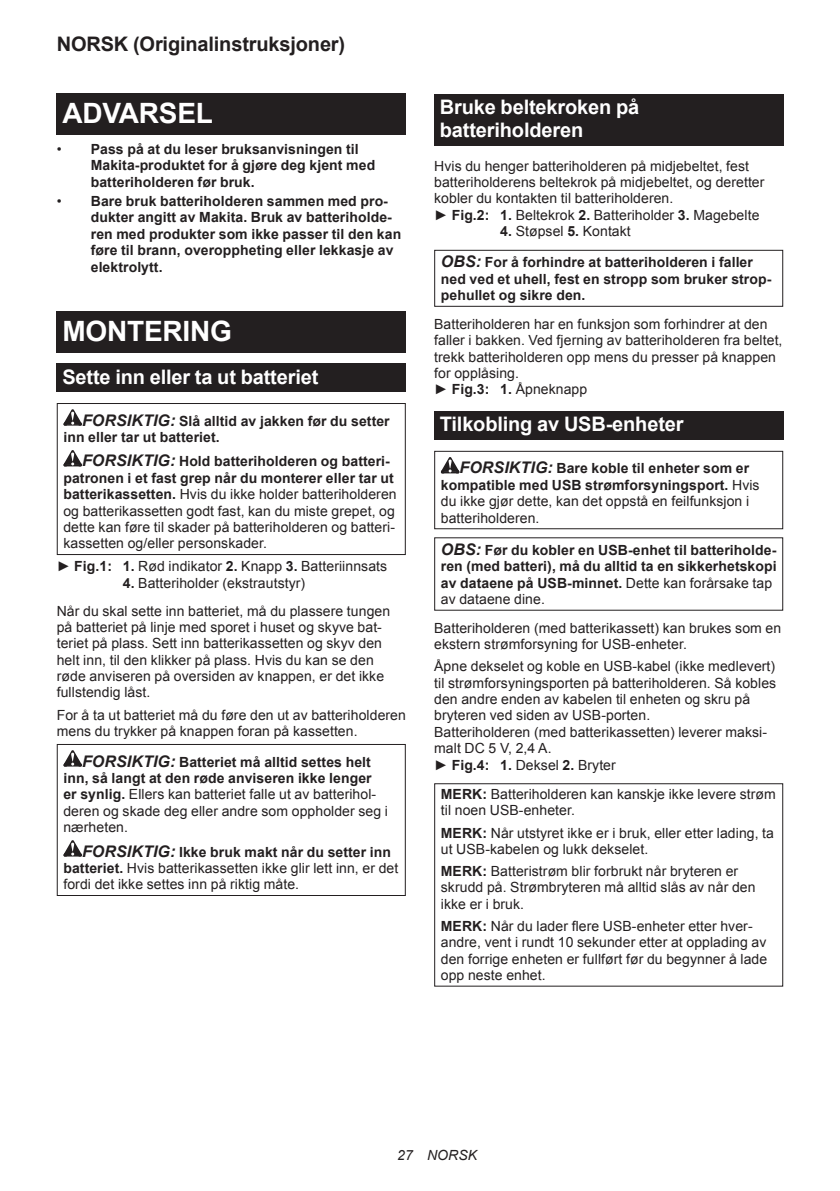
<style>
.page{position:relative;width:840px;height:1191px;background:#fff}
.page>*{position:absolute;margin:0;border:0;box-sizing:border-box;transform-origin:0 0}
.t1{font:700 28px "Arial";letter-spacing:-.01em;color:#fff}
.t2{font:700 20px/23.4px "Arial";letter-spacing:-.01em;color:#fff}
.t3{font:700 20px "Arial";letter-spacing:-.01em;color:#231f20}
.t4{font:14px/16.4px "Arial";letter-spacing:.005em;color:#231f20}
.t5{font:700 14px/16.4px "Arial";letter-spacing:.005em;color:#231f20}
.t6{font:italic 14px "Arial";letter-spacing:.005em;color:#231f20}
.s1{font-weight:400}
.s2{font-style:italic;font-size:16px}
.s3{font-weight:700;font-style:italic;font-size:16px}
.s4{font-weight:700}
</style>
<div class="page">
<div style="left:57px;top:94px;width:348px;height:41px;background:#231f20"></div>
<div style="left:57px;top:311px;width:348px;height:41px;background:#231f20"></div>
<div style="left:57px;top:363px;width:348px;height:29px;background:#231f20"></div>
<svg style="left:63px;top:409px;width:19px;height:16px"></svg>
<svg style="left:63px;top:450px;width:19px;height:16px"></svg>
<div style="left:57px;top:403px;width:348px;height:152px;border:1px solid #231f20"></div>
<svg style="left:63px;top:750px;width:19px;height:16px"></svg>
<svg style="left:63px;top:840px;width:19px;height:16px"></svg>
<div style="left:57px;top:744px;width:348px;height:152px;border:1px solid #231f20"></div>
<div style="left:434px;top:94px;width:348px;height:52px;background:#231f20"></div>
<div style="left:434px;top:250px;width:348px;height:57px;border:1px solid #231f20"></div>
<div style="left:434px;top:411px;width:348px;height:29px;background:#231f20"></div>
<svg style="left:440px;top:457px;width:19px;height:16px"></svg>
<div style="left:434px;top:451px;width:348px;height:78px;border:1px solid #231f20"></div>
<div style="left:434px;top:783px;width:348px;height:203px;border:1px solid #231f20"></div>
<h2 class="t3" style="left:57px;top:31px;width:290px">NORSK (Originalinstruksjoner)</h2>
<h1 class="t1" style="left:62px;top:95px;width:152px">ADVARSEL</h1>
<p class="t5" style="left:91px;top:141px;width:286px;text-indent:-34px"><span class="s1">•</span> Pass på at du leser bruksanvisningen til<br>Makita-produktet for å gjøre deg kjent med batteriholderen før bruk.</p>
<p class="t5" style="left:91px;top:193px;width:312px;text-indent:-34px"><span class="s1">•</span> Bare bruk batteriholderen sammen med pro&shy;dukter angitt av Makita. Bruk av batteriholde&shy;ren med produkter som ikke passer til den kan føre til brann, overoppheting eller lekkasje av elektrolytt.</p>
<h1 class="t1" style="left:62px;top:312px;width:171px">MONTERING</h1>
<h2 class="t2" style="left:62px;top:365px;width:257px">Sette inn eller ta ut batteriet</h2>
<p class="t5" style="left:63px;top:413px;width:327px;text-indent:19px"><span class="s2">FORSIKTIG:</span> Slå alltid av jakken før du setter inn eller tar ut batteriet.</p>
<p class="t4" style="left:63px;top:453px;width:334px;text-indent:19px"><span class="s3">FORSIKTIG:</span> <span class="s4">Hold batteriholderen og batteri&shy;patronen i et fast grep når du monterer eller tar ut batterikassetten.</span> Hvis du ikke holder batteriholderen og batterikassetten godt fast, kan du miste grepet, og dette kan føre til skader på batteriholderen og batteri&shy;kassetten og/eller personskader.</p>
<p class="t4" style="left:57px;top:558px;width:332px">► <span class="s4">Fig.1: 1.</span> Rød indikator <span class="s4">2.</span> Knapp <span class="s4">3.</span> Batteriinnsats</p>
<p class="t4" style="left:57px;top:569px;width:335px;line-height:27.8px;text-indent:66px"><span class="s4">4.</span> Batteriholder (ekstrautstyr)<br>Når du skal sette inn batteriet, må du plassere tungen</p>
<p class="t4" style="left:57px;top:619px;width:329px">på batteriet på linje med sporet i huset og skyve bat&shy;teriet på plass. Sett inn batterikassetten og skyv den helt inn, til den klikker på plass. Hvis du kan se den røde anviseren på oversiden av knappen, er det ikke fullstendig låst.</p>
<p class="t4" style="left:57px;top:706px;width:350px">For å ta ut batteriet må du føre den ut av batteriholderen mens du trykker på knappen foran på kassetten.</p>
<p class="t4" style="left:63px;top:753px;width:326px;text-indent:19px"><span class="s3">FORSIKTIG:</span> <span class="s4">Batteriet må alltid settes helt inn, så langt at den røde anviseren ikke lenger er synlig.</span> Ellers kan batteriet falle ut av batterihol&shy;deren og skade deg eller andre som oppholder seg i nærheten.</p>
<p class="t4" style="left:63px;top:843px;width:336px;text-indent:19px"><span class="s3">FORSIKTIG:</span> <span class="s4">Ikke bruk makt når du setter inn batteriet.</span> Hvis batterikassetten ikke glir lett inn, er det fordi det ikke settes inn på riktig måte.</p>
<h2 class="t2" style="left:439px;top:96px;width:201px">Bruke beltekroken på batteriholderen</h2>
<p class="t4" style="left:434px;top:158px;width:331px">Hvis du henger batteriholderen på midjebeltet, fest batteriholderens beltekrok på midjebeltet, og deretter kobler du kontakten til batteriholderen.<br>► <span class="s4">Fig.2: 1.</span> Beltekrok <span class="s4">2.</span> Batteriholder <span class="s4">3.</span> Magebelte</p>
<p class="t4" style="left:500px;top:223px;width:132px"><span class="s4">4.</span> Støpsel <span class="s4">5.</span> Kontakt</p>
<p class="t5" style="left:440px;top:255px;width:332px"><span class="s2">OBS:</span> For å forhindre at batteriholderen i faller ned ved et uhell, fest en stropp som bruker strop&shy;pehullet og sikre den.</p>
<p class="t4" style="left:434px;top:316px;width:349px">Batteriholderen har en funksjon som forhindrer at den faller i bakken. Ved fjerning av batteriholderen fra beltet, trekk batteriholderen opp mens du presser på knappen for opplåsing.<br>► <span class="s4">Fig.3: 1.</span> Åpneknapp</p>
<h2 class="t2" style="left:439px;top:413px;width:245px">Tilkobling av USB-enheter</h2>
<p class="t4" style="left:440px;top:460px;width:320px;text-indent:19px"><span class="s3">FORSIKTIG:</span> <span class="s4">Bare koble til enheter som er kompatible med USB strømforsyningsport.</span> Hvis du ikke gjør dette, kan det oppstå en feilfunksjon i batteriholderen.</p>
<p class="t5" style="left:440px;top:542px;width:337px"><span class="s2">OBS:</span> Før du kobler en USB-enhet til batteriholde&shy;ren (med batteri), må du alltid ta en sikkerhetskopi av dataene på USB-minnet. <span class="s1">Dette kan forårsake tap av dataene dine.</span></p>
<p class="t4" style="left:434px;top:620px;width:348px">Batteriholderen (med batterikassett) kan brukes som en ekstern strømforsyning for USB-enheter.</p>
<p class="t4" style="left:434px;top:658px;width:343px">Åpne dekselet og koble en USB-kabel (ikke medlevert) til strømforsyningsporten på batteriholderen. Så kobles den andre enden av kabelen til enheten og skru på bryteren ved siden av USB-porten.<br>Batteriholderen (med batterikassetten) leverer maksi&shy;malt DC 5 V, 2,4 A.<br>► <span class="s4">Fig.4: 1.</span> Deksel <span class="s4">2.</span> Bryter</p>
<p class="t4" style="left:440px;top:786px;width:336px"><span class="s4">MERK:</span> Batteriholderen kan kanskje ikke levere strøm til noen USB-enheter.</p>
<p class="t4" style="left:440px;top:824px;width:334px"><span class="s4">MERK:</span> Når utstyret ikke er i bruk, eller etter lading, ta ut USB-kabelen og lukk dekselet.</p>
<p class="t4" style="left:440px;top:863px;width:316px"><span class="s4">MERK:</span> Batteristrøm blir forbrukt når bryteren er skrudd på. Strømbryteren må alltid slås av når den ikke er i bruk.</p>
<p class="t4" style="left:440px;top:918px;width:328px"><span class="s4">MERK:</span> Når du lader flere USB-enheter etter hver&shy;andre, vent i rundt 10 sekunder etter at opplading av den forrige enheten er fullført før du begynner å lade opp neste enhet.</p>
<p class="t6" style="left:397px;top:1146px;width:81px">27 NORSK</p>
</div>
